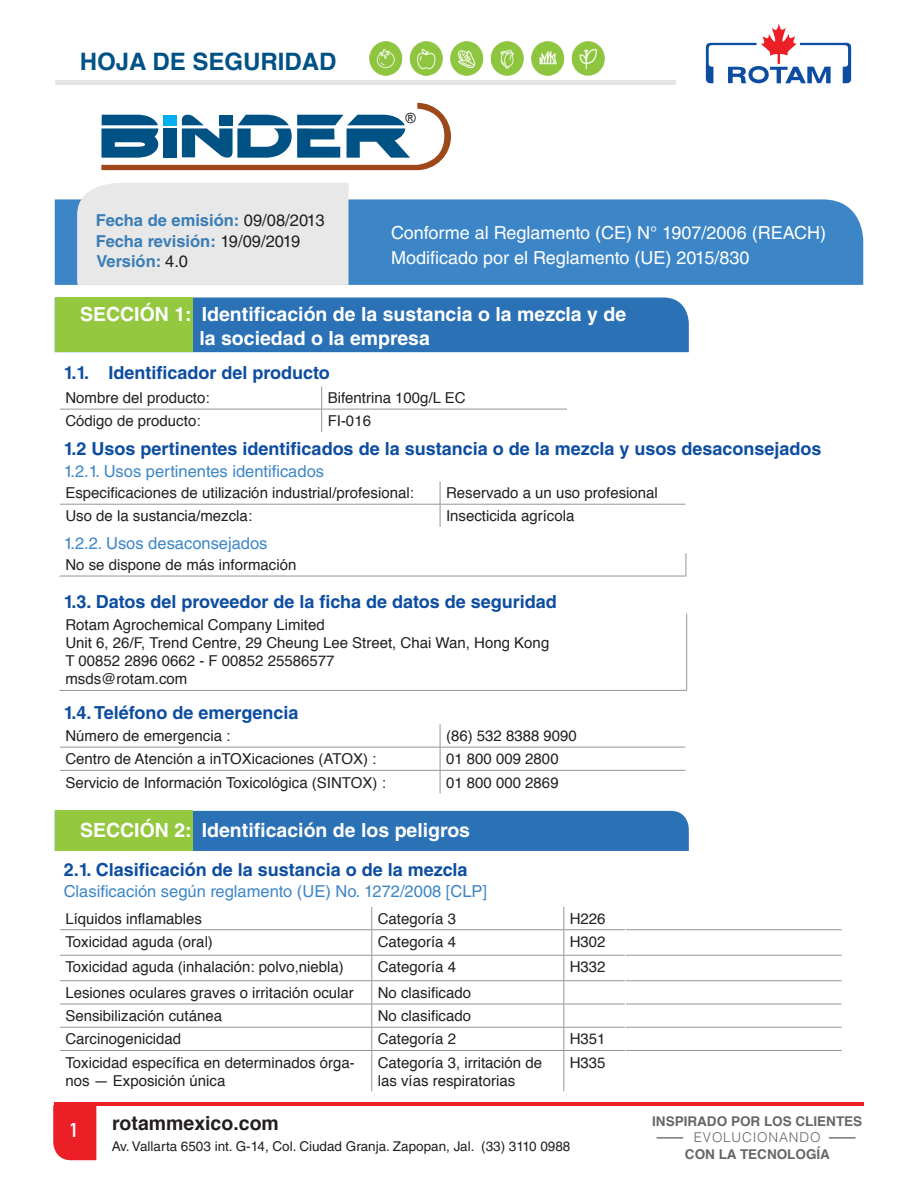
<style>
.page{position:relative;width:918px;height:1188px;background:#fff}
.page>*{position:absolute;margin:0;border:0;box-sizing:border-box;transform-origin:0 0}
.t1{font:700 24px "Helvetica";color:#005285}
.t2{font:700 19.5px "Helvetica LT Std";color:#fff}
.t3{font:700 19.5px "Helvetica";color:#231f20}
.t4{font:700 19.5px "DIN Condensed";color:#fff;scale:1.1 1}
.t5{font:700 18px "Helvetica LT Std";color:#0d4da1}
.t6{font:18px "Helvetica LT Std";color:#fff}
.t7{font:16.5px "Helvetica LT Std";color:#3c86c7}
.t8{font:700 16.5px "Helvetica LT Std";color:#3b7eb6}
.t9{font:700 16.5px "Helvetica LT Std";color:#397db6}
.t10{font:15px/18px "Helvetica";color:#231f20}
.t11{font:14.1px "Arial";color:#231f20}
.t12{font:13.5px "Helvetica LT Std";color:#231f20}
.t13{font:700 13.5px "Helvetica";color:#67676a}
.t14{font:300 13.5px "Helvetica";letter-spacing:.06em;color:#67676a}
.s1{font-weight:400;color:#231f20}
</style>
<div class="page">
<svg style="left:705px;top:23px;width:147px;height:61px"></svg>
<hr style="left:55px;top:80px;width:620px;height:4px;background:#e4e5e7">
<hr style="left:54px;top:1103px;width:810px;height:3px;background:#ed1f26">
<div style="left:53px;top:1105px;width:43px;height:55px;background:#ed1f26"></div>
<hr style="left:657px;top:1137px;width:26px;height:2px;background:#231f20">
<hr style="left:829px;top:1137px;width:27px;height:2px;background:#231f20">
<img style="left:370px;top:41px;width:234px;height:34px">
<div style="left:55px;top:199px;width:808px;height:86px;background:#3c86c7"></div>
<div style="left:193px;top:298px;width:496px;height:54px;background:#2b71b5"></div>
<div style="left:193px;top:811px;width:496px;height:40px;background:#2b71b5"></div>
<div style="left:77px;top:183px;width:271px;height:102px;background:#e9e8e8"></div>
<hr style="left:60px;top:409px;width:262px;height:1px;background:#939598">
<hr style="left:322px;top:409px;width:245px;height:1px;background:#939598">
<svg style="left:321px;top:387px;width:1px;height:45px"></svg>
<hr style="left:60px;top:504px;width:380px;height:1px;background:#939598">
<hr style="left:440px;top:504px;width:246px;height:1px;background:#939598">
<svg style="left:440px;top:482px;width:1px;height:45px"></svg>
<hr style="left:60px;top:747px;width:380px;height:1px;background:#939598">
<hr style="left:440px;top:747px;width:246px;height:1px;background:#939598">
<hr style="left:60px;top:770px;width:380px;height:1px;background:#939598">
<hr style="left:440px;top:770px;width:246px;height:1px;background:#939598">
<svg style="left:440px;top:725px;width:1px;height:69px"></svg>
<hr style="left:60px;top:929px;width:312px;height:1px;background:#939598">
<hr style="left:372px;top:929px;width:192px;height:1px;background:#939598">
<hr style="left:564px;top:929px;width:61px;height:1px;background:#939598">
<hr style="left:626px;top:929px;width:216px;height:1px;background:#939598">
<hr style="left:60px;top:955px;width:312px;height:1px;background:#939598">
<hr style="left:372px;top:955px;width:192px;height:1px;background:#939598">
<hr style="left:564px;top:955px;width:61px;height:1px;background:#939598">
<hr style="left:626px;top:955px;width:216px;height:1px;background:#939598">
<hr style="left:60px;top:980px;width:312px;height:1px;background:#939598">
<hr style="left:372px;top:980px;width:192px;height:1px;background:#939598">
<hr style="left:564px;top:980px;width:61px;height:1px;background:#939598">
<hr style="left:626px;top:980px;width:216px;height:1px;background:#939598">
<hr style="left:60px;top:1004px;width:312px;height:1px;background:#939598">
<hr style="left:372px;top:1004px;width:192px;height:1px;background:#939598">
<hr style="left:564px;top:1004px;width:61px;height:1px;background:#939598">
<hr style="left:626px;top:1004px;width:216px;height:1px;background:#939598">
<hr style="left:60px;top:1027px;width:312px;height:1px;background:#939598">
<hr style="left:372px;top:1027px;width:192px;height:1px;background:#939598">
<svg style="left:372px;top:907px;width:1px;height:143px"></svg>
<hr style="left:564px;top:1027px;width:61px;height:1px;background:#939598">
<svg style="left:564px;top:907px;width:1px;height:143px"></svg>
<hr style="left:626px;top:1027px;width:216px;height:1px;background:#939598">
<hr style="left:60px;top:1050px;width:312px;height:1px;background:#939598">
<hr style="left:372px;top:1050px;width:192px;height:1px;background:#939598">
<hr style="left:372px;top:1051px;width:1px;height:41px;background:#939598">
<hr style="left:564px;top:1050px;width:61px;height:1px;background:#939598">
<hr style="left:564px;top:1051px;width:1px;height:41px;background:#939598">
<hr style="left:626px;top:1050px;width:216px;height:1px;background:#939598">
<hr style="left:372px;top:1091px;width:192px;height:1px;background:#fff">
<hr style="left:564px;top:1091px;width:61px;height:1px;background:#fff">
<svg style="left:686px;top:553px;width:1px;height:23px"></svg>
<hr style="left:59px;top:576px;width:627px;height:1px;background:#939598">
<hr style="left:686px;top:613px;width:1px;height:77px;background:#939598">
<hr style="left:59px;top:690px;width:628px;height:1px;background:#939598">
<hr style="left:59px;top:613px;width:628px;height:1px;background:#fff">
<div style="left:55px;top:811px;width:138px;height:40px;background:#93c83f"></div>
<div style="left:55px;top:298px;width:138px;height:54px;background:#93c83f"></div>
<svg style="left:101px;top:103px;width:350px;height:67px"></svg>
<h1 class="t1" style="left:80px;top:42px;width:258px">HOJA DE SEGURIDAD</h1>
<p class="t9" style="left:96px;top:210px;width:230px">Fecha de emisión: <span class="s1">09/08/2013</span></p>
<p class="t8" style="left:96px;top:231px;width:206px">Fecha revisión: <span class="s1">19/09/2019</span></p>
<p class="t8" style="left:96px;top:251px;width:93px">Versión: <span class="s1">4.0</span></p>
<p class="t11" style="left:405px;top:108px;width:12px">®</p>
<p class="t6" style="left:391px;top:222px;width:436px">Conforme al Reglamento (CE) N° 1907/2006 (REACH)</p>
<p class="t6" style="left:391px;top:247px;width:360px">Modificado por el Reglamento (UE) 2015/830</p>
<p class="t2" style="left:80px;top:303px;width:548px">SECCIÓN 1: Identificación de la sustancia o la mezcla y de</p>
<p class="t2" style="left:199px;top:326px;width:232px">la sociedad o la empresa</p>
<p class="t5" style="left:64px;top:361px;width:268px">1.1. Identificador del producto</p>
<p class="t10" style="left:65px;top:389px;width:146px">Nombre del producto:</p>
<p class="t10" style="left:328px;top:389px;width:139px">Bifentrina 100g/L EC</p>
<p class="t10" style="left:65px;top:413px;width:137px">Código de producto:</p>
<p class="t10" style="left:328px;top:413px;width:45px">FI-016</p>
<p class="t5" style="left:64px;top:438px;width:759px">1.2 Usos pertinentes identificados de la sustancia o de la mezcla y usos desaconsejados</p>
<p class="t7" style="left:64px;top:461px;width:262px">1.2.1. Usos pertinentes identificados</p>
<p class="t10" style="left:65px;top:484px;width:350px">Especificaciones de utilización industrial/profesional:</p>
<p class="t10" style="left:446px;top:484px;width:213px">Reservado a un uso profesional</p>
<p class="t10" style="left:65px;top:508px;width:188px">Uso de la sustancia/mezcla:</p>
<p class="t10" style="left:446px;top:508px;width:130px">Insecticida agrícola</p>
<p class="t7" style="left:64px;top:533px;width:205px">1.2.2. Usos desaconsejados</p>
<p class="t10" style="left:65px;top:556px;width:232px">No se dispone de más información</p>
<p class="t5" style="left:64px;top:590px;width:494px">1.3. Datos del proveedor de la ficha de datos de seguridad</p>
<p class="t10" style="left:65px;top:617px;width:261px">Rotam Agrochemical Company Limited</p>
<p class="t10" style="left:65px;top:635px;width:485px">Unit 6, 26/F, Trend Centre, 29 Cheung Lee Street, Chai Wan, Hong Kong</p>
<p class="t10" style="left:65px;top:653px;width:271px">T 00852 2896 0662 - F 00852 25586577</p>
<p class="t10" style="left:65px;top:671px;width:123px">msds@rotam.com</p>
<p class="t5" style="left:64px;top:701px;width:236px">1.4. Teléfono de emergencia</p>
<p class="t10" style="left:65px;top:727px;width:167px">Número de emergencia :</p>
<p class="t10" style="left:446px;top:727px;width:132px">(86) 532 8388 9090</p>
<p class="t10" style="left:65px;top:751px;width:313px">Centro de Atención a inTOXicaciones (ATOX) :</p>
<p class="t10" style="left:446px;top:751px;width:114px">01 800 009 2800</p>
<p class="t10" style="left:65px;top:774px;width:322px">Servicio de Información Toxicológica (SINTOX) :</p>
<p class="t10" style="left:446px;top:774px;width:114px">01 800 000 2869</p>
<p class="t2" style="left:80px;top:819px;width:392px">SECCIÓN 2: Identificación de los peligros</p>
<p class="t5" style="left:64px;top:859px;width:405px">2.1. Clasificación de la sustancia o de la mezcla</p>
<p class="t7" style="left:64px;top:882px;width:425px">Clasificación según reglamento (UE) No. 1272/2008 [CLP]</p>
<p class="t10" style="left:65px;top:910px;width:138px">Líquidos inflamables</p>
<p class="t10" style="left:378px;top:910px;width:80px">Categoría 3</p>
<p class="t10" style="left:570px;top:910px;width:37px">H226</p>
<p class="t10" style="left:65px;top:933px;width:149px">Toxicidad aguda (oral)</p>
<p class="t10" style="left:378px;top:933px;width:80px">Categoría 4</p>
<p class="t10" style="left:570px;top:933px;width:37px">H302</p>
<p class="t10" style="left:65px;top:959px;width:280px">Toxicidad aguda (inhalación: polvo,niebla)</p>
<p class="t10" style="left:378px;top:959px;width:80px">Categoría 4</p>
<p class="t10" style="left:570px;top:959px;width:37px">H332</p>
<p class="t10" style="left:65px;top:984px;width:290px">Lesiones oculares graves o irritación ocular</p>
<p class="t10" style="left:378px;top:984px;width:95px">No clasificado</p>
<p class="t10" style="left:65px;top:1007px;width:158px">Sensibilización cutánea</p>
<p class="t10" style="left:378px;top:1007px;width:95px">No clasificado</p>
<p class="t10" style="left:65px;top:1031px;width:117px">Carcinogenicidad</p>
<p class="t10" style="left:378px;top:1031px;width:80px">Categoría 2</p>
<p class="t10" style="left:570px;top:1031px;width:37px">H351</p>
<p class="t10" style="left:65px;top:1054px;width:291px">Toxicidad específica en determinados órga&shy;nos — Exposición única</p>
<p class="t10" style="left:378px;top:1054px;width:166px">Categoría 3, irritación de las vías respiratorias</p>
<p class="t10" style="left:570px;top:1054px;width:37px">H335</p>
<h2 class="t4" style="left:70px;top:1118px;width:9px">1</h2>
<h2 class="t3" style="left:112px;top:1108px;width:168px">rotammexico.com</h2>
<p class="t12" style="left:112px;top:1138px;width:460px">Av. Vallarta 6503 int. G-14, Col. Ciudad Granja. Zapopan, Jal. (33) 3110 0988</p>
<p class="t13" style="left:652px;top:1111px;width:212px">INSPIRADO POR LOS CLIENTES</p>
<p class="t14" style="left:694px;top:1126px;width:128px">EVOLUCIONANDO</p>
<p class="t13" style="left:685px;top:1143px;width:147px">CON LA TECNOLOGÍA</p>
</div>
